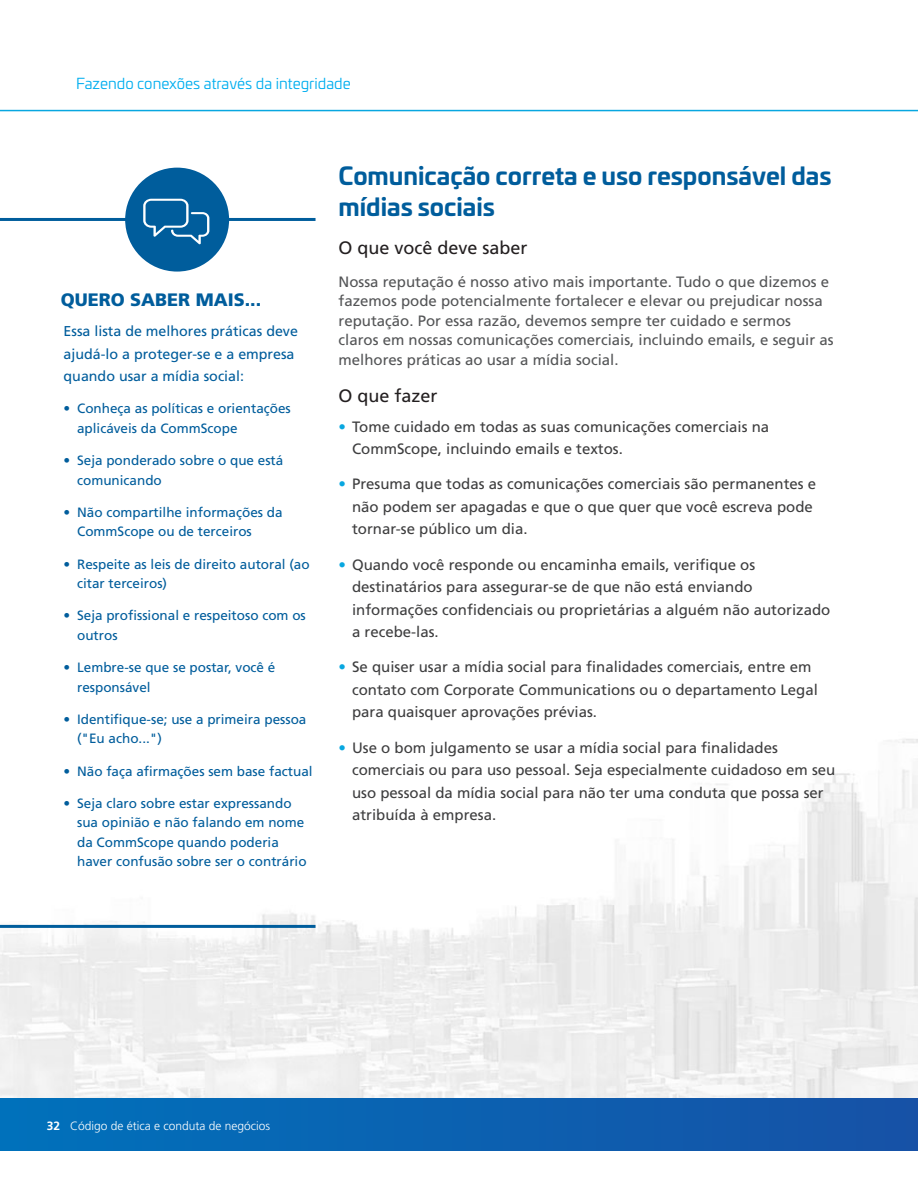
<style>
.page{position:relative;width:918px;height:1188px;background:#fff}
.page>*{position:absolute;margin:0;border:0;box-sizing:border-box;transform-origin:0 0}
.Headline_Large_Blue{font:700 24px/31.5px "Univia Pro";color:#005d9c}
.Subhead_Level_1{font:18px "Frutiger LT Pro";color:#231f20}
.Main_Heading_repeat{font:900 18px "Frutiger LT Pro";color:#005d9c}
.Body_Frutiger_Medium{font:18px "Frutiger LT Pro";color:#231f20}
.t1{font:15px/22.5px "Frutiger LT Pro";color:#3e3e3f}
.Body_Frutiger_Medium-2{font:15px/19.5px "Frutiger LT Pro";color:#545557}
.Main_Heading_repeat-2{font:15px "Univia Pro";color:#00aeef}
.Body_Copy{font:14.25px/22.5px "Frutiger LT Pro";color:#005d9c}
.t2{font:13.5px/19.5px "Frutiger LT Pro";color:#005d9c}
.t3{font:300 12px "Frutiger LT Pro";color:#fff}
.s1{color:#08a7e0}
.s2{font-weight:700}
</style>
<div class="page">
<img style="left:0;top:739px;width:918px;height:360px">
<div style="left:0;top:1099px;width:918px;height:51px;background:linear-gradient(to right,#0071bb,#1751a6)"></div>
<hr style="left:0;top:110px;width:918px;height:1px;background:#08a7e0">
<hr style="left:0;top:925px;width:316px;height:3px;background:#005d9c">
<hr style="left:0;top:218px;width:316px;height:3px;background:#005d9c">
<div style="left:125px;top:168px;width:104px;height:104px;background:#005d9c;border-radius:50%"></div>
<svg style="left:143px;top:199px;width:66px;height:45px"></svg>
<p class="Main_Heading_repeat-2" style="left:76px;top:72px;width:276px">Fazendo conexões através da integridade</p>
<p class="Main_Heading_repeat" style="left:61px;top:289px;width:202px">QUERO SABER MAIS...</p>
<p class="Body_Copy" style="left:64px;top:320px;width:236px">Essa lista de melhores práticas deve ajudá-lo a proteger-se e a empresa quando usar a mídia social:</p>
<p class="t2" style="left:77px;top:399px;width:215px;text-indent:-14px">• Conheça as políticas e orientações aplicáveis da CommScope</p>
<p class="t2" style="left:77px;top:451px;width:208px;text-indent:-14px">• Seja ponderado sobre o que está comunicando</p>
<p class="t2" style="left:77px;top:502px;width:207px;text-indent:-14px">• Não compartilhe informações da<br>CommScope ou de terceiros</p>
<p class="t2" style="left:77px;top:554px;width:234px;text-indent:-14px">• Respeite as leis de direito autoral (ao citar terceiros)</p>
<p class="t2" style="left:77px;top:606px;width:230px;text-indent:-14px">• Seja profissional e respeitoso com os outros</p>
<p class="t2" style="left:77px;top:658px;width:200px;text-indent:-14px">• Lembre-se que se postar, você é responsável</p>
<p class="t2" style="left:77px;top:709px;width:231px;text-indent:-14px">• Identifique-se; use a primeira pessoa ("Eu acho...")</p>
<p class="t2" style="left:64px;top:761px;width:251px">• Não faça afirmações sem base factual</p>
<p class="t2" style="left:77px;top:793px;width:231px;text-indent:-14px">• Seja claro sobre estar expressando sua opinião e não falando em nome da CommScope quando poderia haver confusão sobre ser o contrário</p>
<p class="Headline_Large_Blue" style="left:339px;top:158px;width:494px">Comunicação correta e uso responsável das mídias sociais</p>
<p class="Subhead_Level_1" style="left:339px;top:237px;width:191px">O que você deve saber</p>
<p class="Body_Frutiger_Medium-2" style="left:339px;top:272px;width:497px">Nossa reputação é nosso ativo mais importante. Tudo o que dizemos e fazemos pode potencialmente fortalecer e elevar ou prejudicar nossa reputação. Por essa razão, devemos sempre ter cuidado e sermos claros em nossas comunicações comerciais, incluindo emails, e seguir as melhores práticas ao usar a mídia social.</p>
<p class="Body_Frutiger_Medium" style="left:339px;top:386px;width:101px">O que fazer</p>
<p class="t1" style="left:352px;top:415px;width:419px;text-indent:-14px"><span class="s1">•</span> Tome cuidado em todas as suas comunicações comerciais na<br>CommScope, incluindo emails e textos.</p>
<p class="t1" style="left:352px;top:473px;width:466px;text-indent:-14px"><span class="s1">•</span> Presuma que todas as comunicações comerciais são permanentes e não podem ser apagadas e que o que quer que você escreva pode tornar-se público um dia.</p>
<p class="t1" style="left:352px;top:553px;width:480px;text-indent:-14px"><span class="s1">•</span> Quando você responde ou encaminha emails, verifique os destinatários para assegurar-se de que não está enviando informações confidenciais ou proprietárias a alguém não autorizado a recebe-las.</p>
<p class="t1" style="left:352px;top:656px;width:467px;text-indent:-14px"><span class="s1">•</span> Se quiser usar a mídia social para finalidades comerciais, entre em contato com Corporate Communications ou o departamento Legal para quaisquer aprovações prévias.</p>
<p class="t1" style="left:352px;top:736px;width:485px;text-indent:-14px"><span class="s1">•</span> Use o bom julgamento se usar a mídia social para finalidades comerciais ou para uso pessoal. Seja especialmente cuidadoso em seu uso pessoal da mídia social para não ter uma conduta que possa ser atribuída à empresa.</p>
<p class="t3" style="left:47px;top:1118px;width:225px"><span class="s2">32</span> Código de ética e conduta de negócios</p>
</div>
